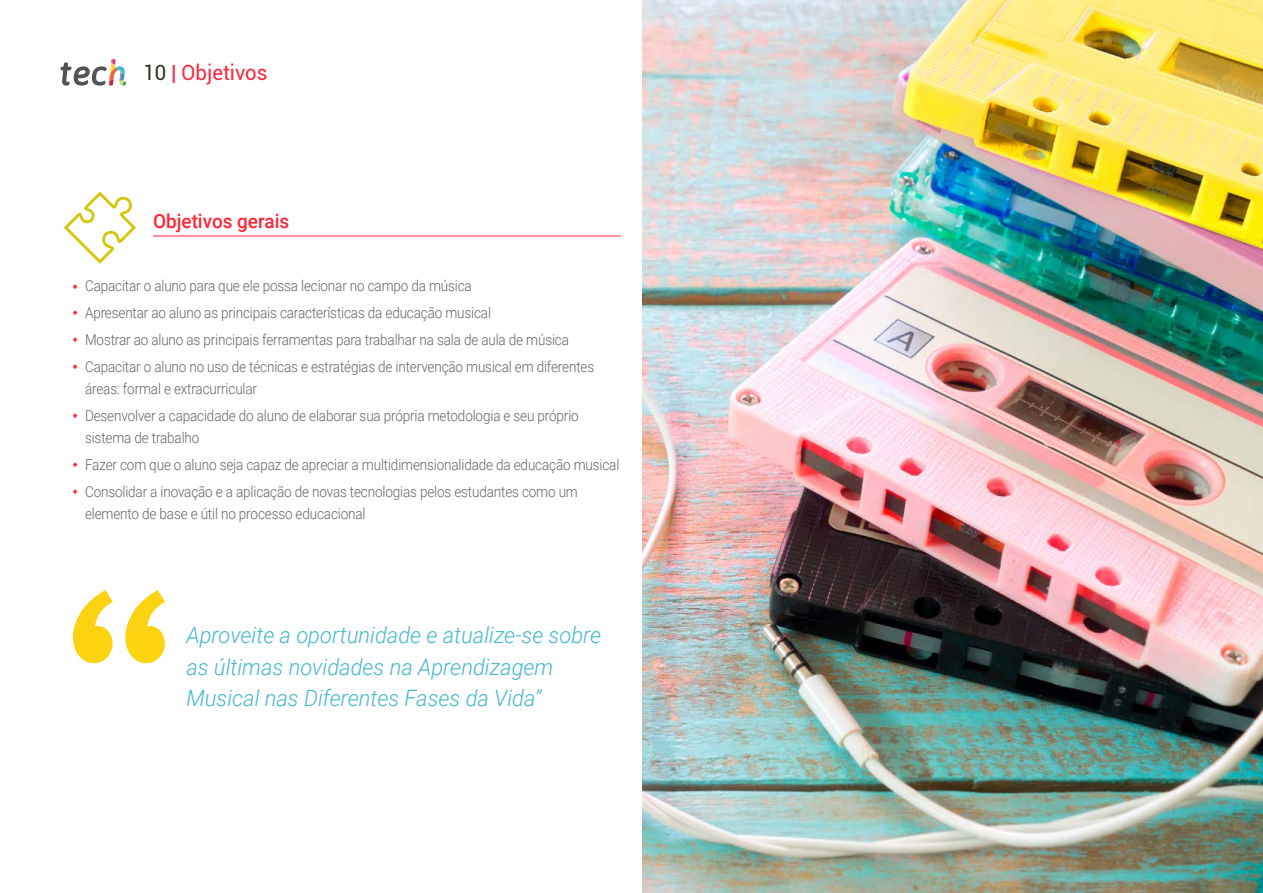
<style>
.page{position:relative;width:1263px;height:893px;background:#fff}
.page>*{position:absolute;margin:0;border:0;box-sizing:border-box;transform-origin:0 0}
.t1{font:italic 300 22.5px/31.5px "Roboto";color:#43b7cf}
.t2{font:21px "Roboto";color:#ff2438}
.t3{font:500 19.5px "Roboto";color:#ff2438}
.t4{font:300 15px/26.7px "Roboto";letter-spacing:-.01em;color:#61646a;scale:.9 1}
.s1{color:#312e20}
</style>
<div class="page">
<hr style="left:153px;top:236px;width:468px;height:1px;background:#ff2438">
<svg style="left:64px;top:191px;width:72px;height:73px"></svg>
<svg style="left:73px;top:590px;width:92px;height:73px"></svg>
<img style="left:642px;top:0;width:621px;height:893px">
<svg style="left:61px;top:59px;width:65px;height:27px"></svg>
<h2 class="t2" style="left:144px;top:57px;width:125px"><span class="s1">10</span> | Objetivos</h2>
<h3 class="t3" style="left:153px;top:207px;width:138px">Objetivos gerais</h3>
<p class="t4" style="left:85px;top:272px;width:567px">Capacitar o aluno para que ele possa lecionar no campo da música<br>Apresentar ao aluno as principais características da educação musical<br>Mostrar ao aluno as principais ferramentas para trabalhar na sala de aula de música Capacitar o aluno no uso de técnicas e estratégias de intervenção musical em diferentes</p>
<p class="t4" style="left:85px;top:375px;width:550px">áreas: formal e extracurricular<br>Desenvolver a capacidade do aluno de elaborar sua própria metodologia e seu próprio</p>
<p class="t4" style="left:85px;top:424px;width:595px">sistema de trabalho<br>Fazer com que o aluno seja capaz de apreciar a multidimensionalidade da educação musical<br>Consolidar a inovação e a aplicação de novas tecnologias pelos estudantes como um</p>
<p class="t4" style="left:85px;top:500px;width:313px">elemento de base e útil no processo educacional</p>
<h1 class="t1" style="left:186px;top:619px;width:416px">Aproveite a oportunidade e atualize-se sobre as últimas novidades na Aprendizagem<br>Musical nas Diferentes Fases da Vida”</h1>
</div>
